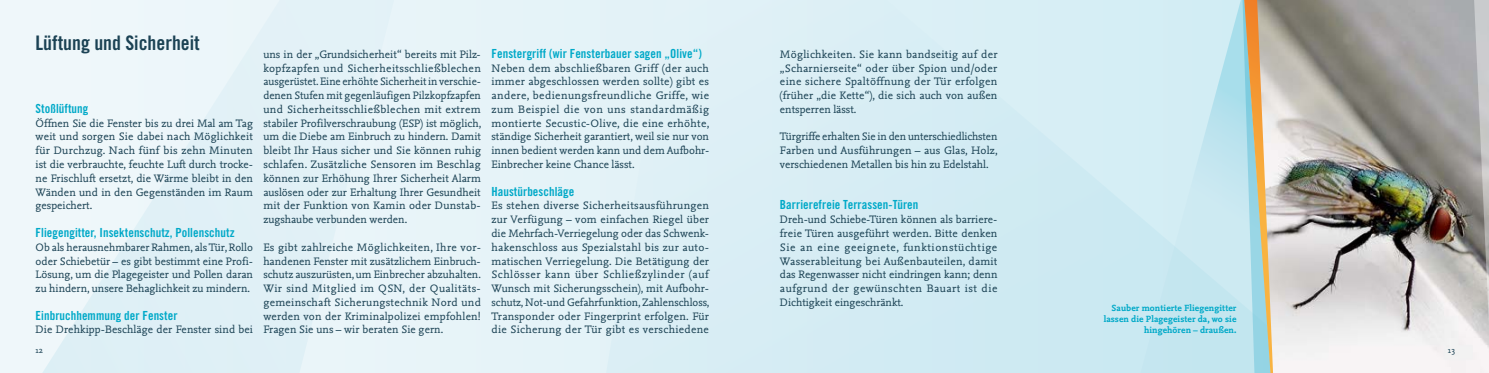
<style>
.page{position:relative;width:1489px;height:373px;background:#fff}
.page>*{position:absolute;margin:0;border:0;box-sizing:border-box;transform-origin:0 0}
.t1{font:20px "Trade Gothic LT Std Bd Cn 20";color:#1b4254}
.t2{font:12.5px "Trade Gothic LT Std Bd Cn 20";letter-spacing:.005em;color:#00a9c8}
.t3{font:11.25px/13.8px "Nexus Mix";letter-spacing:.01em;color:#1b4254;text-align:justify}
.t4{font:700 9.38px/11.2px "Nexus Mix";letter-spacing:.01em;color:#00a9c8;text-align:right}
.t5{font:8.75px "Nexus Mix";color:#1b4254}
</style>
<div class="page">
<div style="left:0;top:0;width:1488px;height:372px;background:#e6f3f8"></div>
<svg style="left:607px;top:0;width:634px;height:372px"></svg>
<img style="left:1295px;top:0;width:178px;height:372px">
<svg style="left:1241px;top:0;width:54px;height:372px;background:#c8cabd"></svg>
<svg style="left:1473px;top:0;width:15px;height:372px;background:#bab9b8"></svg>
<h1 class="t1" style="left:35px;top:31px;width:166px">Lüftung und Sicherheit</h1>
<p class="t2" style="left:36px;top:101px;width:54px">Stoßlüftung</p>
<p class="t3" style="left:36px;top:116px;width:219px">Öffnen Sie die Fenster bis zu drei Mal am Tag weit und sorgen Sie dabei nach Möglichkeit für Durchzug. Nach fünf bis zehn Minuten ist die verbrauchte, feuchte Luft durch trocke&shy;ne Frischluft ersetzt, die Wärme bleibt in den Wänden und in den Gegenständen im Raum gespeichert.</p>
<p class="t2" style="left:36px;top:224px;width:200px">Fliegengitter, Insektenschutz, Pollenschutz</p>
<p class="t3" style="left:36px;top:239px;width:219px">Ob als herausnehmbarer Rahmen, als Tür, Rollo oder Schiebetür – es gibt bestimmt eine Profi-Lösung, um die Plagegeister und Pollen daran zu hindern, unsere Behaglichkeit zu mindern.</p>
<p class="t2" style="left:36px;top:307px;width:143px">Einbruchhemmung der Fenster</p>
<p class="t3" style="left:36px;top:322px;width:219px">Die Drehkipp-Beschläge der Fenster sind bei</p>
<p class="t3" style="left:263px;top:47px;width:219px">uns in der „Grundsicherheit“ bereits mit Pilz&shy;kopfzapfen und Sicherheitsschließblechen ausgerüstet. Eine erhöhte Sicherheit in verschie&shy;denen Stufen mit gegenläufigen Pilzkopfzapfen und Sicherheitsschließblechen mit extrem stabiler Profilverschraubung (ESP) ist möglich, um die Diebe am Einbruch zu hindern. Damit bleibt Ihr Haus sicher und Sie können ruhig schlafen. Zusätzliche Sensoren im Beschlag können zur Erhöhung Ihrer Sicherheit Alarm auslösen oder zur Erhaltung Ihrer Gesundheit mit der Funktion von Kamin oder Dunstab&shy;zugshaube verbunden werden.</p>
<p class="t3" style="left:263px;top:239px;width:219px">Es gibt zahlreiche Möglichkeiten, Ihre vor&shy;handenen Fenster mit zusätzlichem Einbruch&shy;schutz auszurüsten, um Einbrecher abzuhalten.<br>Wir sind Mitglied im QSN, der Qualitäts&shy;gemeinschaft Sicherungstechnik Nord und werden von der Kriminalpolizei empfohlen!<br>Fragen Sie uns – wir beraten Sie gern.</p>
<p class="t2" style="left:491px;top:46px;width:212px">Fenstergriff (wir Fensterbauer sagen „Olive“)</p>
<p class="t3" style="left:491px;top:61px;width:219px">Neben dem abschließbaren Griff (der auch immer abgeschlossen werden sollte) gibt es andere, bedienungsfreundliche Griffe, wie zum Beispiel die von uns standardmäßig montierte Secustic-Olive, die eine erhöhte, ständige Sicherheit garantiert, weil sie nur von innen bedient werden kann und dem Aufbohr-Einbrecher keine Chance lässt.</p>
<p class="t2" style="left:491px;top:183px;width:84px">Haustürbeschläge</p>
<p class="t3" style="left:491px;top:198px;width:219px">Es stehen diverse Sicherheitsausführungen zur Verfügung – vom einfachen Riegel über die Mehrfach-Verriegelung oder das Schwenk&shy;hakenschloss aus Spezialstahl bis zur auto&shy;matischen Verriegelung. Die Betätigung der Schlösser kann über Schließzylinder (auf Wunsch mit Sicherungsschein), mit Aufbohr&shy;schutz, Not-und Gefahrfunktion, Zahlenschloss, Transponder oder Fingerprint erfolgen. Für die Sicherung der Tür gibt es verschiedene</p>
<p class="t3" style="left:780px;top:47px;width:219px">Möglichkeiten. Sie kann bandseitig auf der „Scharnierseite“ oder über Spion und/oder eine sichere Spaltöffnung der Tür erfolgen (früher „die Kette“), die sich auch von außen entsperren lässt.</p>
<p class="t3" style="left:780px;top:129px;width:219px">Türgriffe erhalten Sie in den unterschiedlichsten Farben und Ausführungen – aus Glas, Holz, verschiedenen Metallen bis hin zu Edelstahl.</p>
<p class="t2" style="left:780px;top:197px;width:140px">Barrierefreie Terrassen-Türen</p>
<p class="t3" style="left:780px;top:212px;width:219px">Dreh-und Schiebe-Türen können als barriere&shy;freie Türen ausgeführt werden. Bitte denken Sie an eine geeignete, funktionstüchtige Wasserableitung bei Außenbauteilen, damit das Regenwasser nicht eindringen kann; denn aufgrund der gewünschten Bauart ist die Dichtigkeit eingeschränkt.</p>
<p class="t4" style="left:1103px;top:301px;width:134px">Sauber montierte Fliegengitter lassen die Plagegeister da, wo sie hingehören – draußen.</p>
<p class="t5" style="left:35px;top:343px;width:9px">12</p>
<p class="t5" style="left:1447px;top:343px;width:9px">13</p>
</div>
